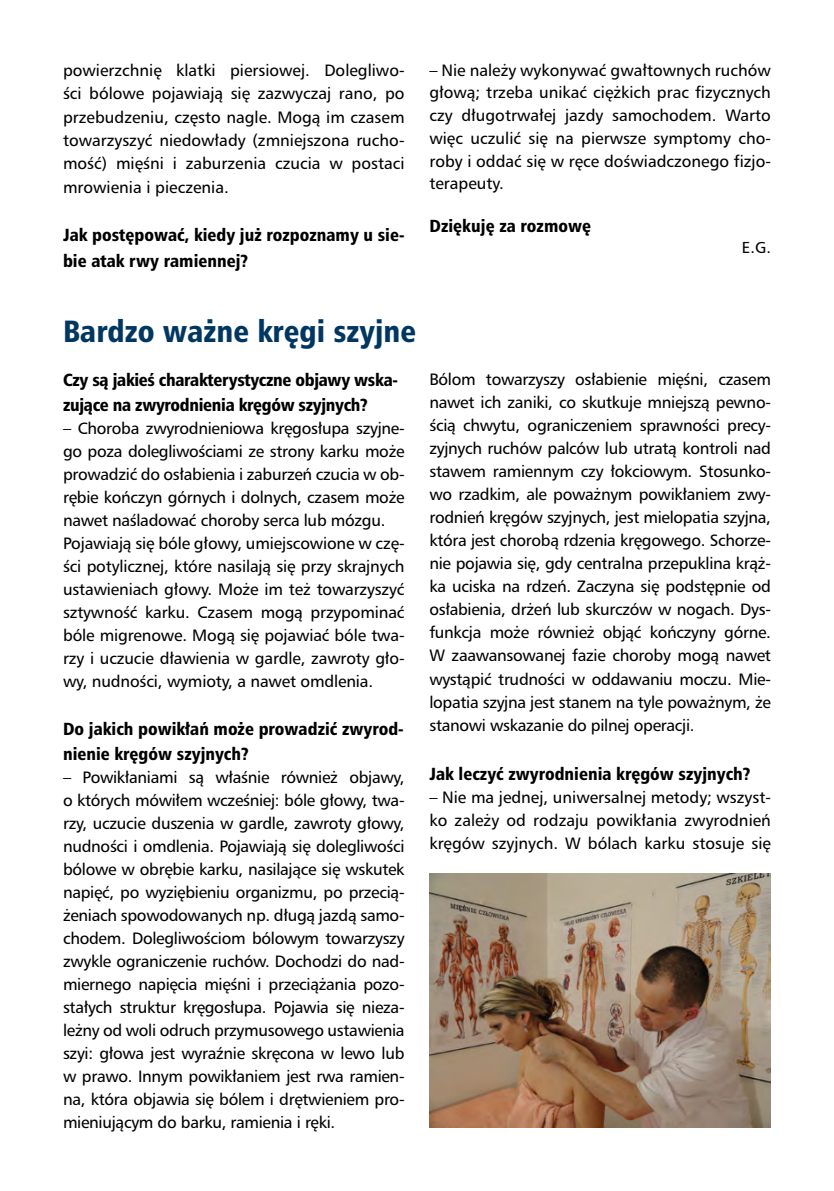
<style>
.page{position:relative;width:834px;height:1191px;background:#fff}
.page>*{position:absolute;margin:0;border:0;box-sizing:border-box;transform-origin:0 0}
.na_tincie{font:29.75px "Humnst 777 Blk Cn PL";color:#003761}
.srodtytul{font:16.97px/25.2px "Humnst 777 Blk Cn PL";color:#000}
.srodtytul-2{font:16.97px/24.8px "Humnst 777 Blk Cn PL";letter-spacing:-.02em;color:#000}
.t1{font:15.75px/23.1px "Humnst 777 PL";letter-spacing:-.01em;color:#000;text-align:justify}
.t2{font:15.22px "Humnst 777 PL";color:#000}
</style>
<div class="page">
<img style="left:429px;top:873px;width:341px;height:255px">
<p class="t1" style="left:63px;top:58px;width:343px">powierzchnię klatki piersiowej. Dolegliwo&shy;ści bólowe pojawiają się zazwyczaj rano, po przebudzeniu, często nagle. Mogą im czasem towarzyszyć niedowłady (zmniejszona rucho&shy;mość) mięśni i zaburzenia czucia w postaci mrowienia i pieczenia.</p>
<p class="srodtytul" style="left:63px;top:222px;width:343px">Jak postępować, kiedy już rozpoznamy u sie&shy;bie atak rwy ramiennej?</p>
<p class="t1" style="left:429px;top:58px;width:343px">– Nie należy wykonywać gwałtownych ruchów głową; trzeba unikać ciężkich prac fizycznych czy długotrwałej jazdy samochodem. Warto więc uczulić się na pierwsze symptomy cho&shy;roby i oddać się w ręce doświadczonego fizjo&shy;terapeuty.</p>
<p class="srodtytul" style="left:429px;top:213px;width:163px">Dziękuję za rozmowę</p>
<p class="t2" style="left:741px;top:238px;width:30px">E.G.</p>
<p class="na_tincie" style="left:63px;top:311px;width:354px">Bardzo ważne kręgi szyjne</p>
<p class="srodtytul-2" style="left:63px;top:367px;width:336px">Czy są jakieś charakterystyczne objawy wska&shy;zujące na zwyrodnienia kręgów szyjnych?</p>
<p class="t1" style="left:63px;top:416px;width:343px">– Choroba zwyrodnieniowa kręgosłupa szyjne&shy;go poza dolegliwościami ze strony karku może prowadzić do osłabienia i zaburzeń czucia w ob&shy;rębie kończyn górnych i dolnych, czasem może nawet naśladować choroby serca lub mózgu.</p>
<p class="t1" style="left:63px;top:531px;width:343px">Pojawiają się bóle głowy, umiejscowione w czę&shy;ści potylicznej, które nasilają się przy skrajnych ustawieniach głowy. Może im też towarzyszyć sztywność karku. Czasem mogą przypominać bóle migrenowe. Mogą się pojawiać bóle twa&shy;rzy i uczucie dławienia w gardle, zawroty gło&shy;wy, nudności, wymioty, a nawet omdlenia.</p>
<p class="srodtytul" style="left:63px;top:715px;width:342px">Do jakich powikłań może prowadzić zwyrod&shy;nienie kręgów szyjnych?</p>
<p class="t1" style="left:63px;top:765px;width:343px">– Powikłaniami są właśnie również objawy, o których mówiłem wcześniej: bóle głowy, twa&shy;rzy, uczucie duszenia w gardle, zawroty głowy, nudności i omdlenia. Pojawiają się dolegliwości bólowe w obrębie karku, nasilające się wskutek napięć, po wyziębieniu organizmu, po przecią&shy;żeniach spowodowanych np. długą jazdą samo&shy;chodem. Dolegliwościom bólowym towarzyszy zwykle ograniczenie ruchów. Dochodzi do nad&shy;miernego napięcia mięśni i przeciążania pozo&shy;stałych struktur kręgosłupa. Pojawia się nieza&shy;leżny od woli odruch przymusowego ustawienia szyi: głowa jest wyraźnie skręcona w lewo lub w prawo. Innym powikłaniem jest rwa ramien&shy;na, która objawia się bólem i drętwieniem pro&shy;mieniującym do barku, ramienia i ręki.</p>
<p class="t1" style="left:429px;top:367px;width:343px">Bólom towarzyszy osłabienie mięśni, czasem nawet ich zaniki, co skutkuje mniejszą pewno&shy;ścią chwytu, ograniczeniem sprawności precy&shy;zyjnych ruchów palców lub utratą kontroli nad stawem ramiennym czy łokciowym. Stosunko&shy;wo rzadkim, ale poważnym powikłaniem zwy&shy;rodnień kręgów szyjnych, jest mielopatia szyjna, która jest chorobą rdzenia kręgowego. Schorze&shy;nie pojawia się, gdy centralna przepuklina krąż&shy;ka uciska na rdzeń. Zaczyna się podstępnie od osłabienia, drżeń lub skurczów w nogach. Dys&shy;funkcja może również objąć kończyny górne.<br>W zaawansowanej fazie choroby mogą nawet wystąpić trudności w oddawaniu moczu. Mie&shy;lopatia szyjna jest stanem na tyle poważnym, że stanowi wskazanie do pilnej operacji.</p>
<p class="srodtytul" style="left:429px;top:761px;width:323px">Jak leczyć zwyrodnienia kręgów szyjnych?</p>
<p class="t1" style="left:429px;top:785px;width:343px">– Nie ma jednej, uniwersalnej metody; wszyst&shy;ko zależy od rodzaju powikłania zwyrodnień kręgów szyjnych. W bólach karku stosuje się</p>
</div>
